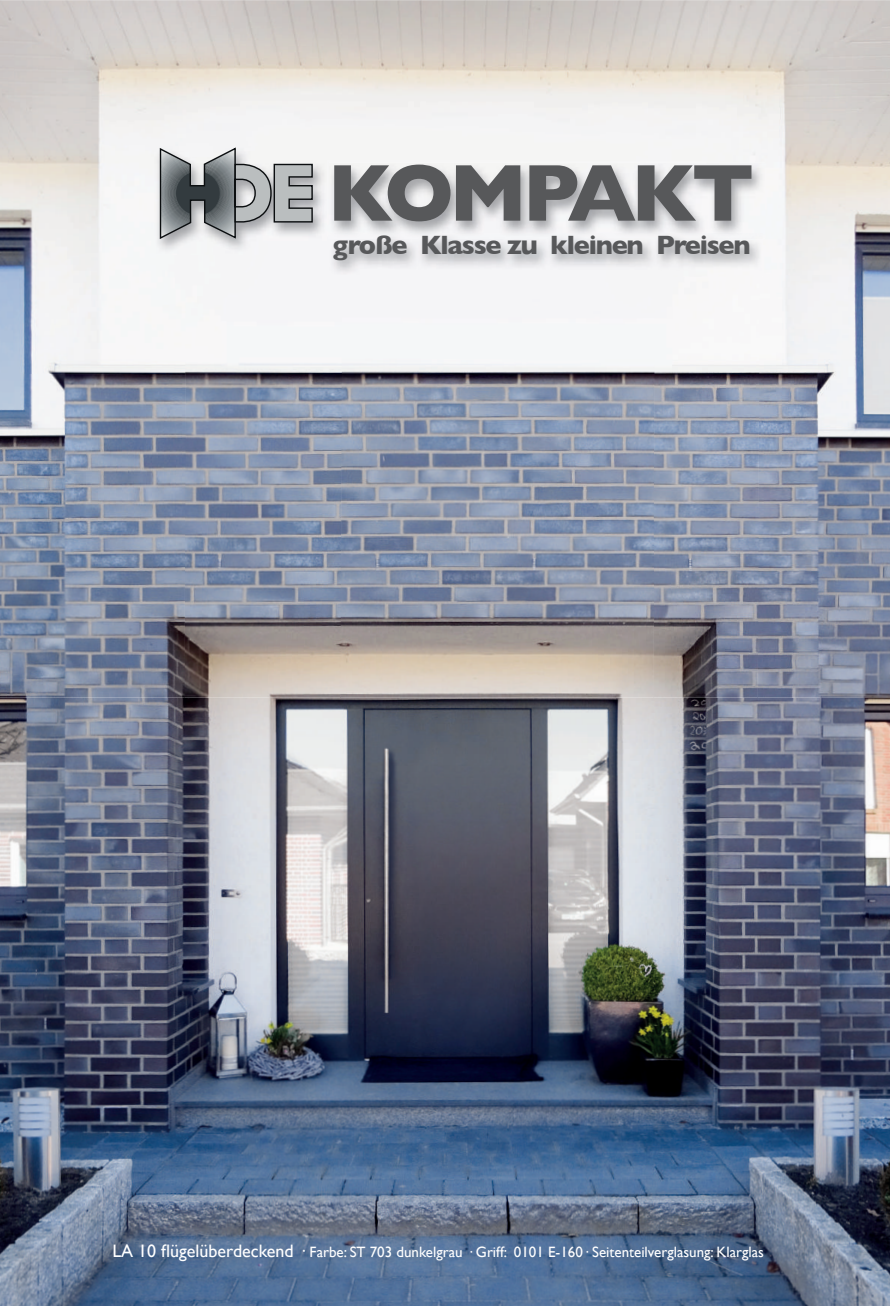
<style>
.page{position:relative;width:890px;height:1306px;background:#fff}
.page>*{position:absolute;margin:0;border:0;box-sizing:border-box;transform-origin:0 0}
.t1{font:700 81.75px "Gill Sans";letter-spacing:-.06em;color:#57585a}
.t2{font:700 27px "Gill Sans";letter-spacing:-.045em;color:#57585a}
.t3{font:15px "Gill Sans";color:#fff}
.s1{font-size:18px}
</style>
<div class="page">
<img style="left:0;top:0;width:890px;height:1305px">
<img style="left:0;top:1px;width:186px;height:696px">
<img style="left:186px;top:1px;width:521px;height:161px">
<img style="left:707px;top:1px;width:183px;height:214px">
<div style="left:327px;top:159px;width:381px;height:54px;background:#f6f6f6"></div>
<img style="left:184px;top:213px;width:157px;height:484px">
<img style="left:759px;top:215px;width:131px;height:482px">
<img style="left:341px;top:277px;width:312px;height:260px">
<img style="left:653px;top:277px;width:106px;height:420px">
<img style="left:340px;top:537px;width:314px;height:160px">
<img style="left:329px;top:163px;width:436px;height:75px">
<img style="left:329px;top:238px;width:433px;height:39px">
<div style="left:329px;top:233px;width:433px;height:5px;background:#f4f3f5"></div>
<img style="left:154px;top:146px;width:172px;height:109px">
<svg style="left:159px;top:146px;width:154px;height:94px"></svg>
<h1 class="t1" style="left:327px;top:128px;width:428px">KOMPAKT</h1>
<h2 class="t2" style="left:333px;top:223px;width:419px">große Klasse zu kleinen Preisen</h2>
<p class="t3" style="left:112px;top:1242px;width:653px"><span class="s1">LA 10 flügelüberdeckend ·</span> Farbe: ST 703 dunkelgrau · Griff: 0101 E-160· Seitenteilverglasung: Klarglas</p>
</div>
